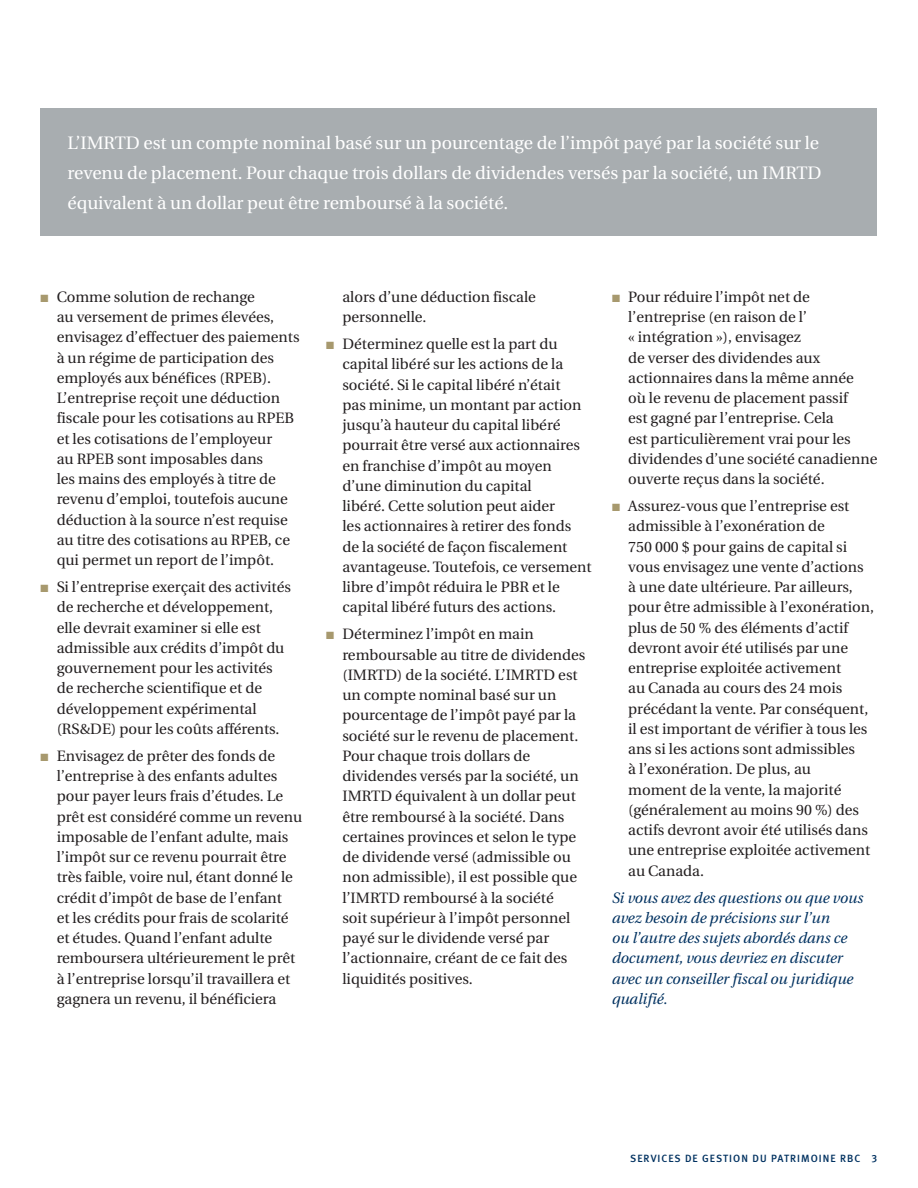
<style>
.page{position:relative;width:918px;height:1188px;background:#fff}
.page>*{position:absolute;margin:0;border:0;box-sizing:border-box;transform-origin:0 0}
.Callout_boxes_revers{font:18px/30px "Utopia";color:#fff}
.t1{font:15px/20.2px "Utopia";color:#231f20}
.Call_to_action{font:italic 15px/20.2px "Utopia";color:#003160}
.t2{font:10.5px "Meta Medium LF";letter-spacing:.1em;color:#003160}
.s1{color:#a7996e}
</style>
<div class="page">
<div style="left:40px;top:108px;width:838px;height:128px;background:#a8adb0"></div>
<p class="Callout_boxes_revers" style="left:68px;top:128px;width:756px">L’IMRTD est un compte nominal basé sur un pourcentage de l’impôt payé par la société sur le revenu de placement. Pour chaque trois dollars de dividendes versés par la société, un IMRTD équivalent à un dollar peut être remboursé à la société.</p>
<p class="t1" style="left:57px;top:287px;width:244px;text-indent:-16px"><span class="s1">■</span> Comme solution de rechange<br>au versement de primes élevées, envisagez d’effectuer des paiements à un régime de participation des employés aux bénéfices (RPEB).<br>L’entreprise reçoit une déduction fiscale pour les cotisations au RPEB et les cotisations de l’employeur<br>au RPEB sont imposables dans<br>les mains des employés à titre de revenu d’emploi, toutefois aucune déduction à la source n’est requise au titre des cotisations au RPEB, ce qui permet un report de l’impôt.</p>
<p class="t1" style="left:57px;top:577px;width:236px;text-indent:-16px"><span class="s1">■</span> Si l’entreprise exerçait des activités de recherche et développement, elle devrait examiner si elle est admissible aux crédits d’impôt du gouvernement pour les activités de recherche scientifique et de développement expérimental (RS&amp;DE) pour les coûts afférents.</p>
<p class="t1" style="left:57px;top:746px;width:247px;text-indent:-16px"><span class="s1">■</span> Envisagez de prêter des fonds de l’entreprise à des enfants adultes pour payer leurs frais d’études. Le prêt est considéré comme un revenu imposable de l’enfant adulte, mais l’impôt sur ce revenu pourrait être très faible, voire nul, étant donné le crédit d’impôt de base de l’enfant<br>et les crédits pour frais de scolarité et études. Quand l’enfant adulte remboursera ultérieurement le prêt à l’entreprise lorsqu’il travaillera et gagnera un revenu, il bénéficiera</p>
<p class="t1" style="left:342px;top:287px;width:195px">alors d’une déduction fiscale personnelle.</p>
<p class="t1" style="left:342px;top:334px;width:251px;text-indent:-16px"><span class="s1">■</span> Déterminez quelle est la part du capital libéré sur les actions de la société. Si le capital libéré n’était<br>pas minime, un montant par action jusqu’à hauteur du capital libéré pourrait être versé aux actionnaires en franchise d’impôt au moyen d’une diminution du capital<br>libéré. Cette solution peut aider<br>les actionnaires à retirer des fonds<br>de la société de façon fiscalement avantageuse. Toutefois, ce versement libre d’impôt réduira le PBR et le capital libéré futurs des actions.</p>
<p class="t1" style="left:342px;top:624px;width:245px;text-indent:-16px"><span class="s1">■</span> Déterminez l’impôt en main remboursable au titre de dividendes (IMRTD) de la société. L’IMRTD est un compte nominal basé sur un pourcentage de l’impôt payé par la société sur le revenu de placement.<br>Pour chaque trois dollars de dividendes versés par la société, un<br>IMRTD équivalent à un dollar peut être remboursé à la société. Dans certaines provinces et selon le type de dividende versé (admissible ou non admissible), il est possible que l’IMRTD remboursé à la société<br>soit supérieur à l’impôt personnel payé sur le dividende versé par l’actionnaire, créant de ce fait des liquidités positives.</p>
<p class="t1" style="left:628px;top:287px;width:251px;text-indent:-16px"><span class="s1">■</span> Pour réduire l’impôt net de l’entreprise (en raison de l’<br>« intégration »), envisagez<br>de verser des dividendes aux actionnaires dans la même année<br>où le revenu de placement passif<br>est gagné par l’entreprise. Cela<br>est particulièrement vrai pour les dividendes d’une société canadienne ouverte reçus dans la société.</p>
<p class="t1" style="left:628px;top:496px;width:247px;text-indent:-16px"><span class="s1">■</span> Assurez-vous que l’entreprise est admissible à l’exonération de<br>750 000 $ pour gains de capital si vous envisagez une vente d’actions à une date ultérieure. Par ailleurs, pour être admissible à l’exonération, plus de 50 % des éléments d’actif devront avoir été utilisés par une entreprise exploitée activement<br>au Canada au cours des 24 mois précédant la vente. Par conséquent, il est important de vérifier à tous les ans si les actions sont admissibles<br>à l’exonération. De plus, au<br>moment de la vente, la majorité (généralement au moins 90 %) des actifs devront avoir été utilisés dans une entreprise exploitée activement au Canada.</p>
<p class="Call_to_action" style="left:612px;top:888px;width:253px">Si vous avez des questions ou que vous avez besoin de précisions sur l’un<br>ou l’autre des sujets abordés dans ce document, vous devriez en discuter avec un conseiller fiscal ou juridique qualifié.</p>
<p class="t2" style="left:630px;top:1152px;width:249px">SERVICES DE GESTION DU PATRIMOINE RBC 3</p>
</div>
